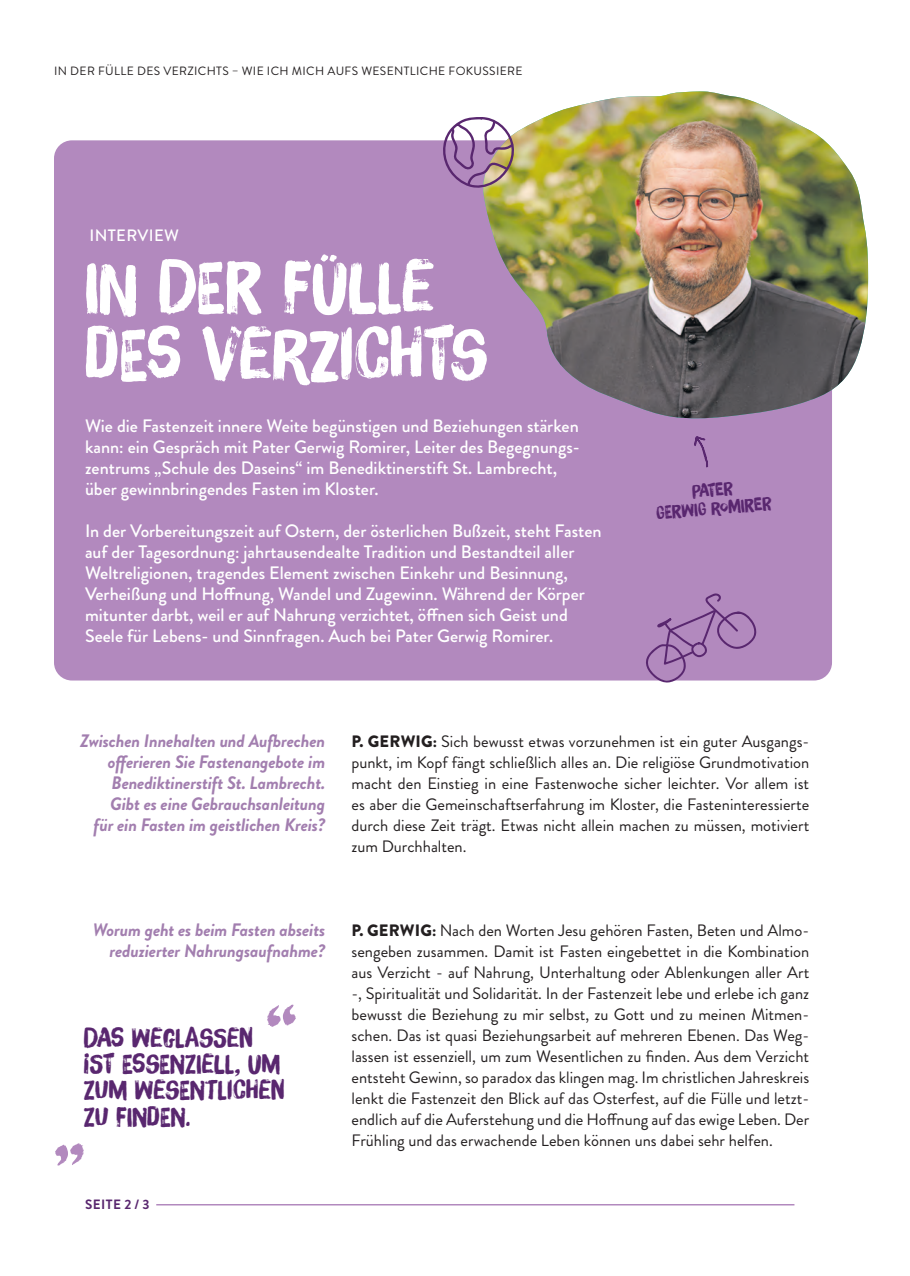
<style>
.page{position:relative;width:910px;height:1276px;background:#fff}
.page>*{position:absolute;margin:0;border:0;box-sizing:border-box;transform-origin:0 0}
.t1{font:73.5px "Brush Up";color:#b289be}
.t2{font:70.5px/67.5px "Brush Up";letter-spacing:.01em;color:#fff}
.t3{font:26.4px/26.4px "Brush Up";letter-spacing:.01em;color:#59276f}
.t4{font:500 18px/21px "Brandon Grotesque";color:#fff}
.t5{font:italic 700 18px/21px "Brandon Grotesque";letter-spacing:-.01em;color:#a27eaf;text-align:right}
.t6{font:18px/18px "Brush Up";color:#59276f;text-align:center}
.t7{font:16.5px/21px "Brandon Grotesque";color:#231f20;text-align:justify}
.t8{font:500 16.5px "Brandon Grotesque";letter-spacing:.02em;color:#fff}
.t9{font:700 13.5px "Brandon Grotesque";letter-spacing:.03em;color:#59276f}
.t10{font:12px "Brandon Grotesque";letter-spacing:.03em;color:#231f20}
.s1{font-weight:900}
</style>
<div class="page">
<div style="left:54px;top:140px;width:778px;height:540px;background:#b289be;border-radius:18px"></div>
<img style="left:483px;top:91px;width:385px;height:327px">
<svg style="left:643px;top:381px;width:73px;height:87px"></svg>
<svg style="left:440px;top:117px;width:76px;height:72px"></svg>
<hr style="left:156px;top:1204px;width:638px;height:1px;background:#b289be">
<svg style="left:644px;top:593px;width:113px;height:90px"></svg>
<p class="t10" style="left:54px;top:63px;width:470px">IN DER FÜLLE DES VERZICHTS – WIE ICH MICH AUFS WESENTLICHE FOKUSSIERE</p>
<p class="t8" style="left:90px;top:223px;width:91px">INTERVIEW</p>
<h2 class="t2" style="left:85px;top:252px;width:404px">IN DER FÜLLE<br>DES VERZICHTS</h2>
<p class="t4" style="left:85px;top:416px;width:496px">Wie die Fastenzeit innere Weite begünstigen und Beziehungen stärken kann: ein Gespräch mit Pater Gerwig Romirer, Leiter des Begegnungs&shy;zentrums „Schule des Daseins“ im Benediktinerstift St. Lambrecht, über gewinnbringendes Fasten im Kloster.</p>
<p class="t4" style="left:85px;top:521px;width:518px">In der Vorbereitungszeit auf Ostern, der österlichen Bußzeit, steht Fasten auf der Tagesordnung: jahrtausendealte Tradition und Bestandteil aller Weltreligionen, tragendes Element zwischen Einkehr und Besinnung, Verheißung und Hoffnung, Wandel und Zugewinn. Während der Körper mitunter darbt, weil er auf Nahrung verzichtet, öffnen sich Geist und Seele für Lebens- und Sinnfragen. Auch bei Pater Gerwig Romirer.</p>
<p class="t6" style="left:655px;top:485px;width:117px;rotate:-4deg">PATER<br>GERWI G ROMIRER</p>
<p class="t5" style="left:80px;top:731px;width:247px">Zwischen Innehalten und Aufbrechen offerieren Sie Fastenangebote im Benediktinerstift St. Lambrecht.<br>Gibt es eine Gebrauchsanleitung<br>für ein Fasten im geistlichen Kreis?</p>
<p class="t7" style="left:351px;top:731px;width:459px"><span class="s1">P. GERWIG:</span> Sich bewusst etwas vorzunehmen ist ein guter Ausgangs&shy;punkt, im Kopf fängt schließlich alles an. Die religiöse Grundmotivation macht den Einstieg in eine Fastenwoche sicher leichter. Vor allem ist es aber die Gemeinschaftserfahrung im Kloster, die Fasteninteressierte durch diese Zeit trägt. Etwas nicht allein machen zu müssen, motiviert zum Durchhalten.</p>
<p class="t5" style="left:93px;top:920px;width:234px">Worum geht es beim Fasten abseits reduzierter Nahrungsaufnahme?</p>
<h1 class="t1" style="left:297px;top:1077px;width:32px;rotate:-180deg">„</h1>
<h3 class="t3" style="left:84px;top:1023px;width:202px">DAS WEGLASSEN<br>IST ESSENZIELL, UM<br>ZUM WESENTLICHEN<br>ZU FINDEN.</h3>
<h1 class="t1" style="left:54px;top:1093px;width:32px">„</h1>
<p class="t9" style="left:85px;top:1195px;width:66px">SEITE 2 / 3</p>
<p class="t7" style="left:351px;top:920px;width:459px"><span class="s1">P. GERWIG:</span> Nach den Worten Jesu gehören Fasten, Beten und Almo&shy;sengeben zusammen. Damit ist Fasten eingebettet in die Kombination aus Verzicht - auf Nahrung, Unterhaltung oder Ablenkungen aller Art -, Spiritualität und Solidarität. In der Fastenzeit lebe und erlebe ich ganz bewusst die Beziehung zu mir selbst, zu Gott und zu meinen Mitmen&shy;schen. Das ist quasi Beziehungsarbeit auf mehreren Ebenen. Das Weg&shy;lassen ist essenziell, um zum Wesentlichen zu finden. Aus dem Verzicht entsteht Gewinn, so paradox das klingen mag. Im christlichen Jahreskreis lenkt die Fastenzeit den Blick auf das Osterfest, auf die Fülle und letzt&shy;endlich auf die Auferstehung und die Hoffnung auf das ewige Leben. Der Frühling und das erwachende Leben können uns dabei sehr helfen.</p>
</div>
